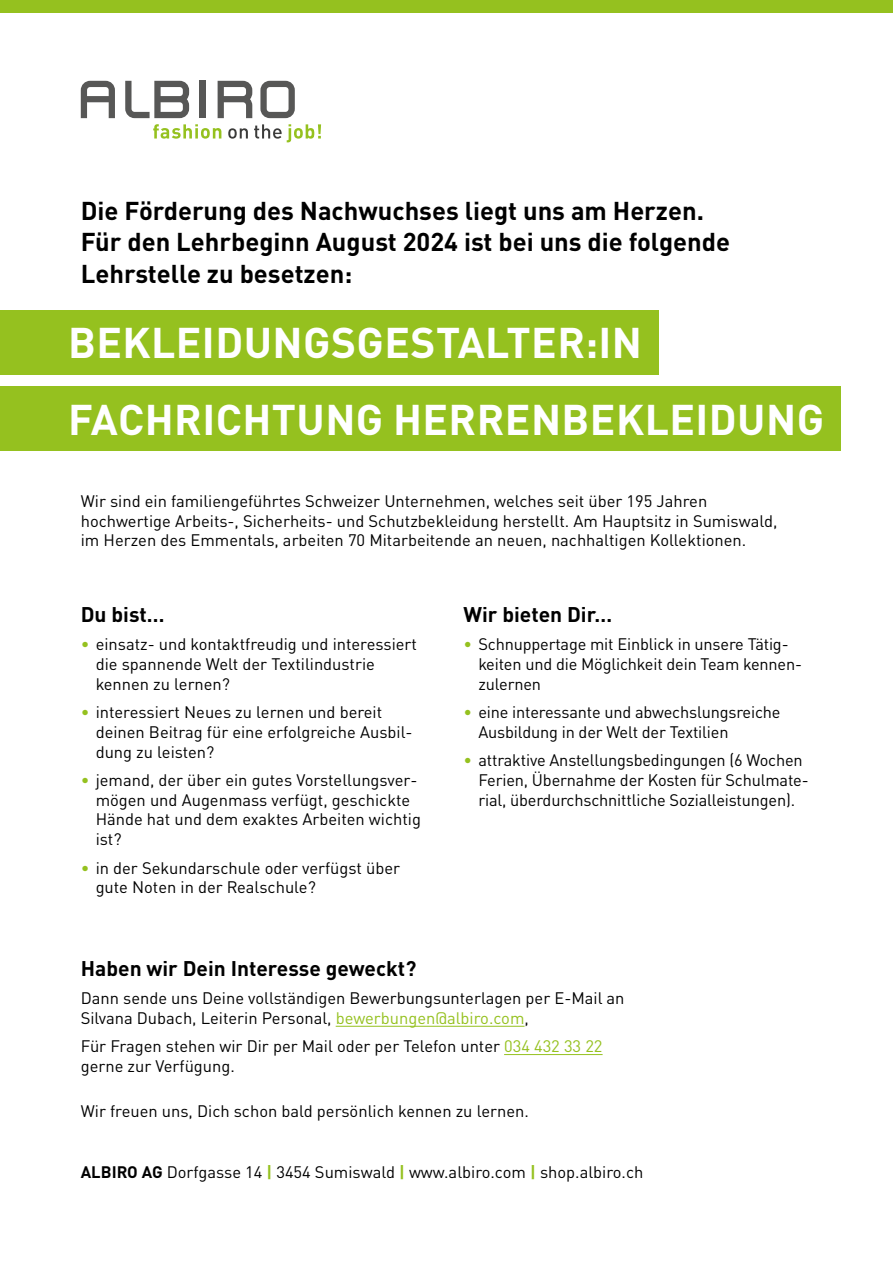
<style>
.page{position:relative;width:893px;height:1263px;background:#fff}
.page>*{position:absolute;margin:0;border:0;box-sizing:border-box;transform-origin:0 0}
.t1{font:700 42.45px/76.2px "DINOT";letter-spacing:.01em;color:#fff}
.t2{font:700 25.5px/31.5px "DINOT";color:#000}
.t3{font:700 21px "DINOT";color:#000}
.t4{font:16.5px/19.8px "DINOT";color:#000}
.s1{color:#95c11f}
.s2{font-weight:700}
.s3{font-weight:700;color:#95c11f}
</style>
<div class="page">
<div style="left:0;top:0;width:893px;height:13px;background:#95c11f"></div>
<svg style="left:153px;top:124px;width:68px;height:15px"></svg>
<svg style="left:228px;top:128px;width:20px;height:11px"></svg>
<svg style="left:254px;top:124px;width:67px;height:18px"></svg>
<svg style="left:81px;top:81px;width:34px;height:37px"></svg>
<svg style="left:125px;top:81px;width:64px;height:37px"></svg>
<div style="left:200px;top:81px;width:6px;height:37px;background:#575756"></div>
<svg style="left:218px;top:81px;width:34px;height:37px"></svg>
<svg style="left:260px;top:81px;width:35px;height:37px"></svg>
<div style="left:0;top:310px;width:659px;height:65px;background:#95c11f"></div>
<div style="left:0;top:386px;width:840px;height:65px;background:#95c11f"></div>
<hr style="left:336px;top:1026px;width:189px;height:1px;background:#95c11f">
<hr style="left:504px;top:1054px;width:99px;height:1px;background:#95c11f">
<h2 class="t2" style="left:81px;top:194px;width:651px">Die Förderung des Nachwuchses liegt uns am Herzen.<br>Für den Lehrbeginn August 2024 ist bei uns die folgende<br>Lehrstelle zu besetzen:</h2>
<h1 class="t1" style="left:68px;top:304px;width:758px">BEKLEIDUNGSGESTALTER:IN<br>FACHRICHTUNG HERRENBEKLEIDUNG</h1>
<p class="t4" style="left:81px;top:491px;width:698px">Wir sind ein familiengeführtes Schweizer Unternehmen, welches seit über 195 Jahren hochwertige Arbeits-, Sicherheits- und Schutzbekleidung herstellt. Am Hauptsitz in Sumiswald, im Herzen des Emmentals, arbeiten 70 Mitarbeitende an neuen, nachhaltigen Kollektionen.</p>
<p class="t3" style="left:81px;top:600px;width:85px">Du bist…</p>
<p class="t4" style="left:96px;top:634px;width:323px;text-indent:-15px"><span class="s1">•</span> einsatz- und kontaktfreudig und interessiert die spannende Welt der Textilindustrie kennen zu lernen?</p>
<p class="t4" style="left:96px;top:702px;width:318px;text-indent:-15px"><span class="s1">•</span> interessiert Neues zu lernen und bereit deinen Beitrag für eine erfolgreiche Ausbil&shy;dung zu leisten?</p>
<p class="t4" style="left:96px;top:770px;width:327px;text-indent:-15px"><span class="s1">•</span> jemand, der über ein gutes Vorstellungsver&shy;mögen und Augenmass verfügt, geschickte Hände hat und dem exaktes Arbeiten wichtig ist?</p>
<p class="t4" style="left:96px;top:857px;width:306px;text-indent:-15px"><span class="s1">•</span> in der Sekundarschule oder verfügst über gute Noten in der Realschule?</p>
<p class="t3" style="left:463px;top:600px;width:150px">Wir bieten Dir…</p>
<p class="t4" style="left:478px;top:634px;width:325px;text-indent:-15px"><span class="s1">•</span> Schnuppertage mit Einblick in unsere Tätig&shy;keiten und die Möglichkeit dein Team kennen&shy;zulernen</p>
<p class="t4" style="left:478px;top:702px;width:304px;text-indent:-15px"><span class="s1">•</span> eine interessante und abwechslungsreiche<br>Ausbildung in der Welt der Textilien</p>
<p class="t4" style="left:478px;top:750px;width:332px;text-indent:-15px"><span class="s1">•</span> attraktive Anstellungsbedingungen (6 Wochen<br>Ferien, Übernahme der Kosten für Schulmate&shy;rial, überdurchschnittliche Sozialleistungen).</p>
<p class="t3" style="left:81px;top:954px;width:337px">Haben wir Dein Interesse geweckt?</p>
<p class="t4" style="left:81px;top:988px;width:545px">Dann sende uns Deine vollständigen Bewerbungsunterlagen per E-Mail an<br>Silvana Dubach, Leiterin Personal, <span class="s1">bewerbungen@albiro.com</span>,</p>
<p class="t4" style="left:81px;top:1036px;width:523px">Für Fragen stehen wir Dir per Mail oder per Telefon unter <span class="s1">034 432 33 22 </span>gerne zur Verfügung.</p>
<p class="t4" style="left:81px;top:1101px;width:450px">Wir freuen uns, Dich schon bald persönlich kennen zu lernen.</p>
<p class="t4" style="left:81px;top:1162px;width:564px"><span class="s2">ALBIRO AG</span> Dorfgasse 14 <span class="s3">|</span> 3454 Sumiswald <span class="s3">|</span> www.albiro.com <span class="s3">|</span> shop.albiro.ch</p>
</div>
